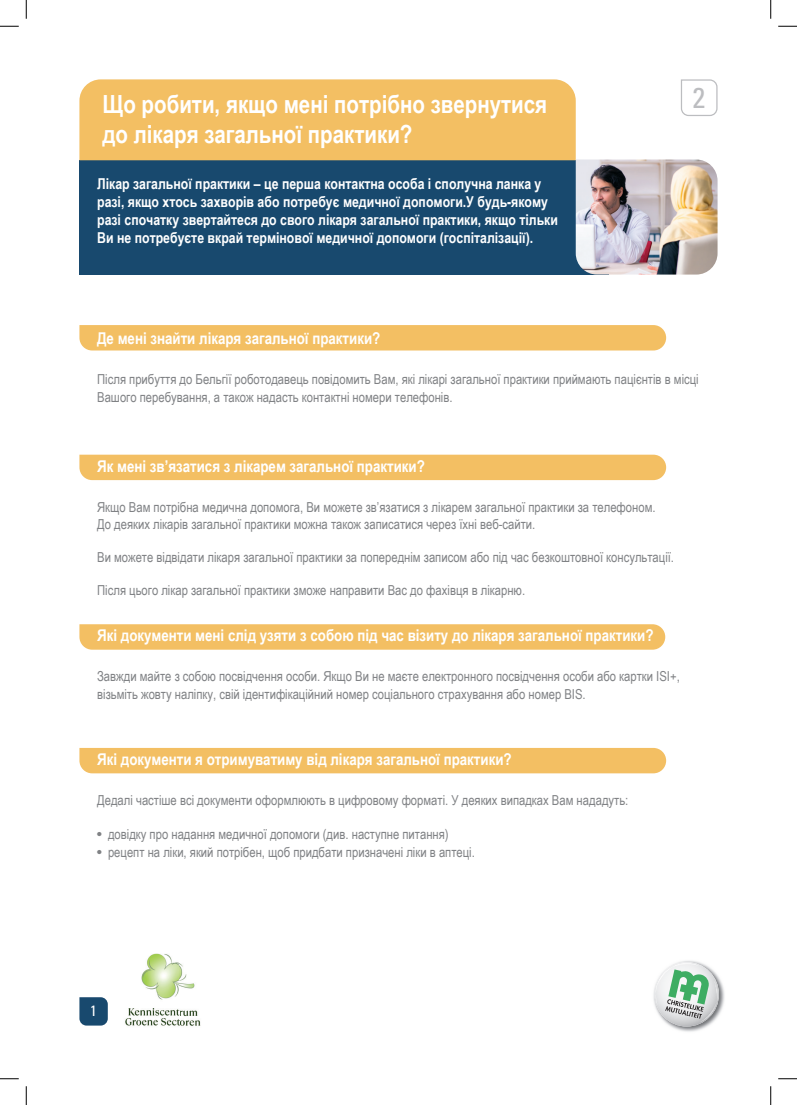
<style>
.page{position:relative;width:797px;height:1105px;background:#fff}
.page>*{position:absolute;margin:0;border:0;box-sizing:border-box;transform-origin:0 0}
.t1{font:condensed 28.75px "Univers LT Std";color:#bcbdc0}
.t2{font:700 25px/30px "Arial Narrow";color:#fff}
.t3{font:700 16.25px "Arial Narrow";color:#fff}
.t4{font:700 15px/18px "Arial Narrow";color:#fff}
.t5{font:condensed 15px "Univers LT Std";color:#fff}
.t6{font:13.75px/18px "Arial Narrow";color:#808285}
.s1{font-family:"Univers LT Std";font-stretch:condensed}
</style>
<div class="page">
<div style="left:79px;top:325px;width:587px;height:25px;background:#f3bf63"></div>
<div style="left:79px;top:455px;width:587px;height:25px;background:#f3bf63"></div>
<svg style="left:79px;top:624px;width:586px;height:26px;background:#f3c067"></svg>
<div style="left:79px;top:748px;width:587px;height:25px;background:#f3bf63"></div>
<div style="left:79px;top:160px;width:529px;height:115px;background:#18496e"></div>
<div style="left:79px;top:79px;width:496px;height:81px;background:#f3bf63"></div>
<img style="left:575px;top:159px;width:142px;height:116px">
<svg style="left:79px;top:997px;width:29px;height:28px"></svg>
<img style="left:125px;top:953px;width:76px;height:73px">
<img style="left:653px;top:961px;width:72px;height:71px">
<svg style="left:654px;top:962px;width:65px;height:64px"></svg>
<svg style="left:681px;top:79px;width:37px;height:37px"></svg>
<svg style="left:0;top:25px;width:19px;height:2px"></svg>
<svg style="left:778px;top:25px;width:19px;height:2px"></svg>
<svg style="left:0;top:1078px;width:19px;height:1px"></svg>
<svg style="left:778px;top:1078px;width:19px;height:1px"></svg>
<svg style="left:25px;top:0;width:2px;height:19px"></svg>
<svg style="left:25px;top:1086px;width:2px;height:19px"></svg>
<svg style="left:770px;top:0;width:1px;height:19px"></svg>
<svg style="left:770px;top:1086px;width:1px;height:19px"></svg>
<h2 class="t2" style="left:102px;top:88px;width:446px">Що робити, якщо мені потрібно звернутися до лікаря загальної практики?</h2>
<p class="t4" style="left:97px;top:174px;width:462px">Лікар загальної практики – це перша контактна особа і сполучна ланка у разі, якщо хтось захворів або потребує медичної допомоги.У будь-якому разі спочатку звертайтеся до свого лікаря загальної практики, якщо тільки Ви не потребуєте вкрай термінової медичної допомоги (госпіталізації).</p>
<h1 class="t1" style="left:692px;top:80px;width:14px">2</h1>
<p class="t3" style="left:97px;top:326px;width:285px">Де мені знайти лікаря загальної практики?</p>
<p class="t6" style="left:97px;top:370px;width:603px">Після прибуття до Бельгії роботодавець повідомить Вам, які лікарі загальної практики приймають пацієнтів в місці<br>Вашого перебування, а також надасть контактні номери телефонів.</p>
<p class="t3" style="left:97px;top:454px;width:329px">Як мені зв’язатися з лікарем загальної практики?</p>
<p class="t6" style="left:97px;top:498px;width:560px;line-height:16.5px">Якщо Вам потрібна медична допомога, Ви можете зв’язатися з лікарем загальної практики за телефоном.<br>До деяких лікарів загальної практики можна також записатися через їхні веб-сайти.</p>
<p class="t6" style="left:97px;top:547px;width:578px">Ви можете відвідати лікаря загальної практики за попереднім записом або під час безкоштовної консультації.</p>
<p class="t6" style="left:97px;top:580px;width:429px">Після цього лікар загальної практики зможе направити Вас до фахівця в лікарню.</p>
<p class="t3" style="left:97px;top:623px;width:558px">Які документи мені слід узяти з собою під час візиту до лікаря загальної практики?</p>
<p class="t6" style="left:97px;top:666px;width:584px">Завжди майте з собою посвідчення особи. Якщо Ви не маєте електронного посвідчення особи або картки ISI+, візьміть жовту наліпку, свій ідентифікаційний номер соціального страхування або номер BIS.</p>
<p class="t3" style="left:97px;top:747px;width:416px">Які документи я отримуватиму від лікаря загальної практики?</p>
<p class="t6" style="left:97px;top:791px;width:532px">Дедалі частіше всі документи оформлюють в цифровому форматі. У деяких випадках Вам нададуть:</p>
<p class="t6" style="left:97px;top:824px;width:353px"><span class="s1">•</span> довідку про надання медичної допомоги (див. наступне питання)</p>
<p class="t6" style="left:97px;top:842px;width:379px"><span class="s1">•</span> рецепт на ліки, який потрібен, щоб придбати призначені ліки в аптеці.</p>
<p class="t5" style="left:90px;top:1001px;width:8px">1</p>
</div>
